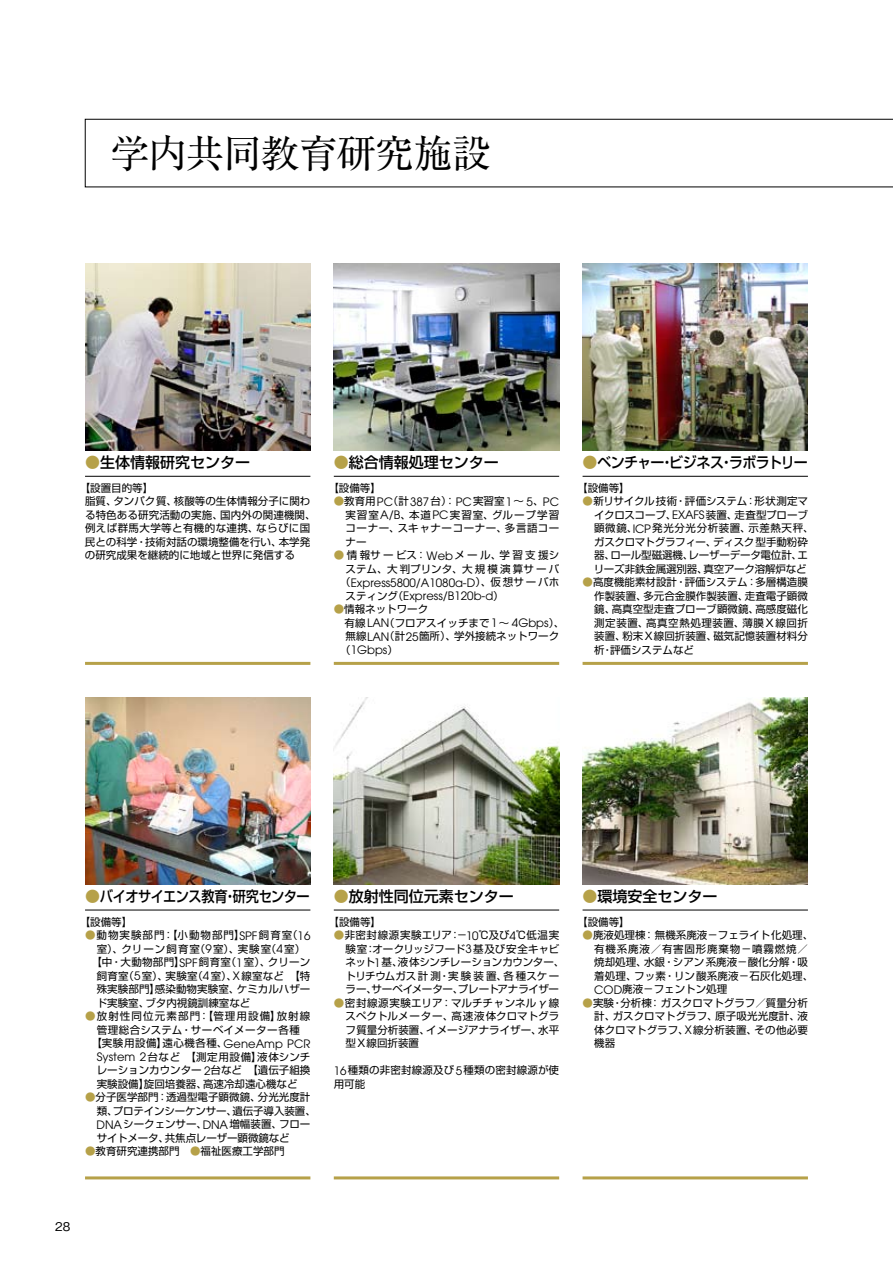
<style>
.page{position:relative;width:893px;height:1263px;background:#fff}
.page>*{position:absolute;margin:0;border:0;box-sizing:border-box;transform-origin:0 0}
.t1{font:39px "Ryumin Pro";letter-spacing:-.03em;color:#000}
.t2{font:500 15px "Shin Go Pro";color:#000}
.t3{font:500 15px "Shin Go Pro";letter-spacing:-.045em;color:#000;scale:.93 1}
.t4{font:500 15px "Shin Go Pro";letter-spacing:-.035em;color:#000;scale:.88 1}
.t5{font:500 12px "Gothic BBB Pro";color:#000}
.t6{font:11.55px/13.5px "Avant Garde";color:#000}
.t7{font:10.5px/13.5px "Shin Go Pro";color:#000}
.t8{font:10.5px "Shin Go Pro";letter-spacing:.025em;color:#000}
.t9{font:10.5px "Shin Go Pro";letter-spacing:.095em;color:#000}
.t10{font:10.5px/13.5px "Shin Go Pro";letter-spacing:.205em;color:#000;text-align:right}
.t11{font:10.5px "Shin Go Pro";letter-spacing:.05em;color:#000}
.t12{font:10.5px "Shin Go Pro";letter-spacing:.065em;color:#000}
.t13{font:10.5px "Shin Go Pro";letter-spacing:.105em;color:#000}
.t14{font:10.5px "Shin Go Pro";letter-spacing:.055em;color:#000}
.s1{color:#b6a149}
.s2{font-family:"Avant Garde";font-size:11.55px}
.s3{font-family:"Shin Go Pro";font-size:10.5px}
</style>
<div class="page">
<hr style="left:85px;top:662px;width:225px;height:3px;background:#b6a149">
<hr style="left:334px;top:662px;width:225px;height:3px;background:#b6a149">
<hr style="left:583px;top:662px;width:225px;height:3px;background:#b6a149">
<hr style="left:85px;top:1176px;width:225px;height:3px;background:#b6a149">
<hr style="left:334px;top:1176px;width:225px;height:3px;background:#b6a149">
<hr style="left:583px;top:1176px;width:225px;height:3px;background:#b6a149">
<hr style="left:85px;top:476px;width:225px;height:1px;background:#000">
<hr style="left:334px;top:476px;width:225px;height:1px;background:#000">
<hr style="left:583px;top:476px;width:225px;height:1px;background:#000">
<hr style="left:85px;top:910px;width:225px;height:1px;background:#000">
<hr style="left:334px;top:910px;width:225px;height:1px;background:#000">
<hr style="left:583px;top:910px;width:225px;height:1px;background:#000">
<img style="left:85px;top:264px;width:225px;height:187px">
<img style="left:85px;top:697px;width:225px;height:187px">
<img style="left:334px;top:264px;width:225px;height:187px">
<img style="left:334px;top:697px;width:225px;height:187px">
<img style="left:583px;top:264px;width:225px;height:187px">
<img style="left:583px;top:697px;width:225px;height:187px">
<svg style="left:85px;top:119px;width:808px;height:68px"></svg>
<h1 class="t1" style="left:111px;top:123px;width:382px">学内共同教育研究施設</h1>
<h2 class="t2" style="left:85px;top:450px;width:166px"><span class="s1">●</span>生体情報研究センター</h2>
<h2 class="t2" style="left:334px;top:450px;width:166px"><span class="s1">●</span>総合情報処理センター</h2>
<h2 class="t3" style="left:583px;top:450px;width:244px"><span class="s1">●</span>ベンチャー・ビジネス・ラボラトリー</h2>
<p class="t7" style="left:85px;top:480px;width:232px;text-indent:-5px">【設置目的等】<br>脂質、タンパク質、核酸等の生体情報分子に関わる特色ある研究活動の実施、国内外の関連機関、例えば群馬大学等と有機的な連携、ならびに国民との科学・技術対話の環境整備を行い、本学発の研究成果を継続的に地域と世界に発信する</p>
<p class="t7" style="left:328px;top:480px;width:54px">【設備等】</p>
<p class="t7" style="left:577px;top:480px;width:54px">【設備等】</p>
<p class="t7" style="left:594px;top:493px;width:221px;text-indent:-11px"><span class="s1">●</span>新リサイクル技術・評価システム：形状測定マイクロスコープ、<span class="s2">EXAFS</span>装置、走査型プローブ顕微鏡、<span class="s2">ICP</span>発光分光分析装置、示差熱天秤、ガスクロマトグラフィー、ディスク型手動粉砕器、ロール型磁選機、レーザーデータ電位計、エリーズ非鉄金属選別器、真空アーク溶解炉など</p>
<p class="t7" style="left:594px;top:574px;width:215px;text-align:justify;text-indent:-12px"><span class="s1">●</span>高度機能素材設計・評価システム：多層構造膜作製装置、多元合金膜作製装置、走査電子顕微鏡、高真空型走査プローブ顕微鏡、高感度磁化測定装置、高真空熱処理装置、薄膜Ｘ線回折装置、粉末Ｘ線回折装置、磁気記憶装置材料分析・評価システムなど</p>
<p class="t7" style="left:345px;top:493px;width:215px;text-align:justify;text-indent:-12px"><span class="s1">●</span>教育用<span class="s2">PC</span>（計<span class="s2">387</span>台）：<span class="s2">PC</span>実習室<span class="s2">1</span>～ <span class="s2">5</span>、<span class="s2">PC</span>実習室<span class="s2">A/B</span>、本道<span class="s2">PC</span>実習室、グループ学習コーナー、スキャナーコーナー、多言語コーナー</p>
<p class="t10" style="left:334px;top:547px;width:227px"><span class="s1">●</span>情報サービス：<span class="s2">Web</span>メール、学習支援システム、大判プリンタ、大規模演算サーバ</p>
<p class="t6" style="left:345px;top:576px;width:215px;text-indent:-5px"><span class="s3">（</span>Express5800/A1080a-D<span class="s3">）、仮想サーバホスティング（</span>Express/B120b-d<span class="s3">）</span></p>
<p class="t7" style="left:344px;top:601px;width:221px;text-indent:-11px"><span class="s1">●</span>情報ネットワーク<br>有線<span class="s2">LAN</span>（フロアスイッチまで<span class="s2">1</span>～ <span class="s2">4Gbps</span>）、無線<span class="s2">LAN</span>（計<span class="s2">25</span>箇所）、学外接続ネットワーク</p>
<p class="t6" style="left:340px;top:643px;width:59px"><span class="s3">（</span>1Gbps<span class="s3">）</span></p>
<h2 class="t4" style="left:85px;top:884px;width:257px"><span class="s1">●</span>バイオサイエンス教育・研究センター</h2>
<h2 class="t2" style="left:334px;top:884px;width:182px"><span class="s1">●</span>放射性同位元素センター</h2>
<h2 class="t2" style="left:583px;top:884px;width:136px"><span class="s1">●</span>環境安全センター</h2>
<p class="t7" style="left:80px;top:914px;width:54px">【設備等】</p>
<p class="t9" style="left:85px;top:926px;width:227px"><span class="s1">●</span>動物実験部門：【小動物部門】<span class="s2">SPF</span>飼育室（<span class="s2">16</span></p>
<p class="t9" style="left:97px;top:940px;width:210px">室）、クリーン飼育室（<span class="s2">9</span>室）、実験室（<span class="s2">4</span>室）</p>
<p class="t8" style="left:91px;top:953px;width:220px">【中・大動物部門】<span class="s2">SPF</span>飼育室（<span class="s2">1</span>室）、クリーン</p>
<p class="t8" style="left:97px;top:967px;width:215px">飼育室（<span class="s2">5</span>室）、実験室（<span class="s2">4</span>室）、<span class="s2">X</span>線室など【特</p>
<p class="t7" style="left:97px;top:981px;width:215px">殊実験部門】感染動物実験室、ケミカルハザー</p>
<p class="t7" style="left:97px;top:995px;width:155px">ド実験室、ブタ内視鏡訓練室など</p>
<p class="t13" style="left:85px;top:1007px;width:227px"><span class="s1">●</span>放射性同位元素部門：【管理用設備】放射線</p>
<p class="t14" style="left:97px;top:1021px;width:205px">管理総合システム・サーベイメーター各種</p>
<p class="t11" style="left:91px;top:1034px;width:220px">【実験用設備】遠心機各種、<span class="s2">GeneAmp PCR</span></p>
<p class="t12" style="left:97px;top:1048px;width:215px"><span class="s2">System 2</span>台など【測定用設備】液体シンチ</p>
<p class="t7" style="left:97px;top:1062px;width:215px">レーションカウンター <span class="s2">2</span>台など【遺伝子組換</p>
<p class="t7" style="left:97px;top:1076px;width:202px">実験設備】旋回培養器、高速冷却遠心機など</p>
<p class="t7" style="left:97px;top:1089px;width:221px;text-indent:-12px"><span class="s1">●</span>分子医学部門：透過型電子顕微鏡、分光光度計類、プロテインシーケンサー、遺伝子導入装置、<br><span class="s2">DNA</span>シークェンサー、<span class="s2">DNA</span>増幅装置、フローサイトメータ、共焦点レーザー顕微鏡など</p>
<p class="t7" style="left:85px;top:1143px;width:201px"><span class="s1">●</span>教育研究連携部門 <span class="s1">●</span>福祉医療工学部門</p>
<p class="t7" style="left:577px;top:914px;width:54px">【設備等】</p>
<p class="t7" style="left:594px;top:927px;width:220px;text-indent:-12px"><span class="s1">●</span>廃液処理棟：無機系廃液－フェライト化処理、有機系廃液／有害固形廃棄物－噴霧燃焼／焼却処理、水銀・シアン系廃液－酸化分解・吸着処理、フッ素・リン酸系廃液－石灰化処理、<br><span class="s2">COD</span>廃液－フェントン処理</p>
<p class="t7" style="left:594px;top:995px;width:215px;text-align:justify;text-indent:-12px"><span class="s1">●</span>実験・分析棟：ガスクロマトグラフ／質量分析計、ガスクロマトグラフ、原子吸光光度計、液体クロマトグラフ、<span class="s2">X</span>線分析装置、その他必要機器</p>
<p class="t7" style="left:329px;top:914px;width:54px">【設備等】</p>
<p class="t7" style="left:345px;top:927px;width:220px;text-indent:-12px"><span class="s1">●</span>非密封線源実験エリア：－<span class="s2">10</span>℃及び<span class="s2">4</span>℃低温実験室：オークリッジフード<span class="s2">3</span>基及び安全キャビネット<span class="s2">1</span>基、液体シンチレーションカウンター、トリチウムガス計測・実験装置、各種スケーラー、サーベイメーター、プレートアナライザー</p>
<p class="t7" style="left:345px;top:995px;width:215px;text-align:justify;text-indent:-12px"><span class="s1">●</span>密封線源実験エリア：マルチチャンネルγ線スペクトルメーター、高速液体クロマトグラフ質量分析装置、イメージアナライザー、水平型Ｘ線回折装置</p>
<p class="t7" style="left:334px;top:1062px;width:227px"><span class="s2">16</span>種類の非密封線源及び<span class="s2">5</span>種類の密封線源が使用可能</p>
<p class="t5" style="left:55px;top:1217px;width:17px">28</p>
</div>
